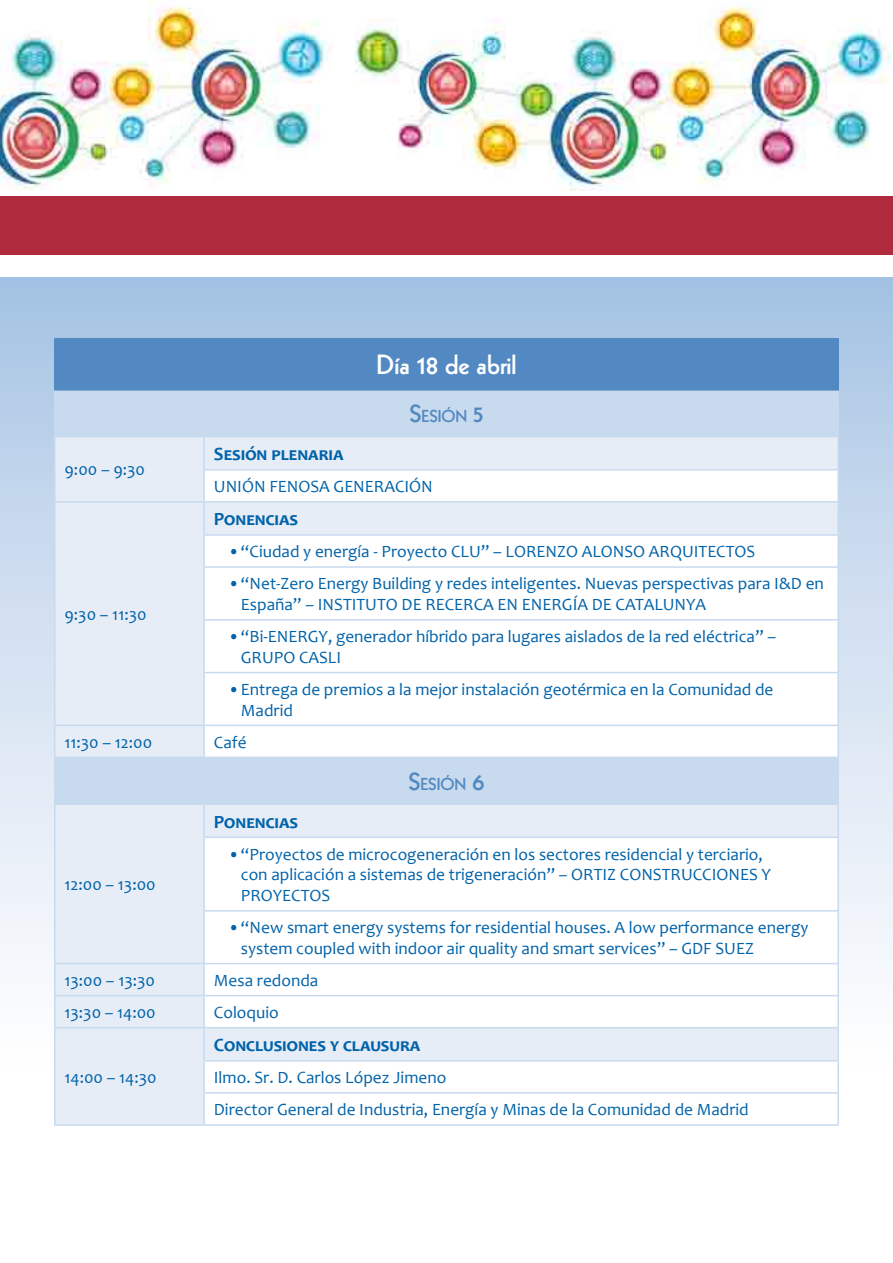
<style>
.page{position:relative;width:893px;height:1263px;background:#fff}
.page>*{position:absolute;margin:0;border:0;box-sizing:border-box;transform-origin:0 0}
.t1{font:800 27px "Kabel";color:#fff}
.t2{font:700 18.75px "Candara";color:#0062a9}
.t3{font:17.25px/20.7px "Candara";color:#0062a9}
.t4{font:800 16.8px "Kabel";color:#5389c2}
.s1{font-size:24px}
</style>
<div class="page">
<div style="left:0;top:277px;width:893px;height:797px;background:linear-gradient(to bottom,#a8c5e4,#fff)"></div>
<div style="left:0;top:196px;width:893px;height:58px;background:#ae2a3c"></div>
<img style="left:0;top:0;width:330px;height:191px">
<img style="left:355px;top:5px;width:537px;height:186px">
<div style="left:55px;top:339px;width:783px;height:51px;background:#5389c2"></div>
<div style="left:56px;top:391px;width:781px;height:45px;background:#c8daee"></div>
<div style="left:56px;top:437px;width:781px;height:687px;background:#e6edf7"></div>
<svg style="left:204px;top:470px;width:633px;height:654px"></svg>
<hr style="left:54px;top:391px;width:2px;height:45px;background:#c8daee">
<hr style="left:837px;top:391px;width:2px;height:45px;background:#c8daee">
<hr style="left:54px;top:436px;width:150px;height:1px;background:#c8daee">
<hr style="left:54px;top:437px;width:2px;height:33px;background:#c8daee">
<hr style="left:54px;top:470px;width:2px;height:31px;background:#c8daee">
<hr style="left:204px;top:436px;width:635px;height:1px;background:#c8daee">
<hr style="left:203px;top:437px;width:2px;height:32px;background:#c8daee">
<hr style="left:837px;top:437px;width:2px;height:32px;background:#c8daee">
<hr style="left:203px;top:469px;width:636px;height:1px;background:#c8daee">
<hr style="left:203px;top:470px;width:2px;height:31px;background:#c8daee">
<hr style="left:837px;top:470px;width:2px;height:31px;background:#c8daee">
<hr style="left:54px;top:501px;width:150px;height:2px;background:#c8daee">
<hr style="left:54px;top:503px;width:2px;height:32px;background:#c8daee">
<hr style="left:54px;top:535px;width:2px;height:32px;background:#c8daee">
<hr style="left:54px;top:567px;width:2px;height:53px;background:#c8daee">
<hr style="left:54px;top:620px;width:2px;height:53px;background:#c8daee">
<hr style="left:54px;top:673px;width:2px;height:52px;background:#c8daee">
<hr style="left:204px;top:501px;width:635px;height:2px;background:#c8daee">
<hr style="left:203px;top:503px;width:2px;height:31px;background:#c8daee">
<hr style="left:837px;top:503px;width:2px;height:31px;background:#c8daee">
<hr style="left:203px;top:534px;width:636px;height:2px;background:#c8daee">
<hr style="left:203px;top:536px;width:2px;height:30px;background:#c8daee">
<hr style="left:837px;top:536px;width:2px;height:30px;background:#c8daee">
<hr style="left:203px;top:566px;width:636px;height:2px;background:#c8daee">
<hr style="left:203px;top:568px;width:2px;height:51px;background:#c8daee">
<hr style="left:837px;top:568px;width:2px;height:51px;background:#c8daee">
<hr style="left:203px;top:619px;width:636px;height:1px;background:#c8daee">
<hr style="left:203px;top:620px;width:2px;height:52px;background:#c8daee">
<hr style="left:837px;top:620px;width:2px;height:52px;background:#c8daee">
<hr style="left:203px;top:672px;width:636px;height:1px;background:#c8daee">
<hr style="left:203px;top:673px;width:2px;height:52px;background:#c8daee">
<hr style="left:837px;top:673px;width:2px;height:52px;background:#c8daee">
<hr style="left:54px;top:725px;width:150px;height:1px;background:#c8daee">
<hr style="left:54px;top:726px;width:2px;height:31px;background:#c8daee">
<hr style="left:204px;top:725px;width:635px;height:1px;background:#c8daee">
<hr style="left:203px;top:726px;width:2px;height:31px;background:#c8daee">
<hr style="left:837px;top:726px;width:2px;height:31px;background:#c8daee">
<hr style="left:54px;top:757px;width:150px;height:1px;background:#c8daee">
<hr style="left:54px;top:758px;width:2px;height:45px;background:#c8daee">
<hr style="left:204px;top:757px;width:635px;height:1px;background:#c8daee">
<hr style="left:837px;top:758px;width:2px;height:45px;background:#c8daee">
<hr style="left:54px;top:803px;width:150px;height:2px;background:#c8daee">
<hr style="left:54px;top:805px;width:2px;height:32px;background:#c8daee">
<hr style="left:54px;top:837px;width:2px;height:74px;background:#c8daee">
<hr style="left:54px;top:911px;width:2px;height:52px;background:#c8daee">
<hr style="left:204px;top:803px;width:635px;height:2px;background:#c8daee">
<hr style="left:203px;top:805px;width:2px;height:31px;background:#c8daee">
<hr style="left:837px;top:805px;width:2px;height:31px;background:#c8daee">
<hr style="left:203px;top:836px;width:636px;height:2px;background:#c8daee">
<hr style="left:203px;top:838px;width:2px;height:72px;background:#c8daee">
<hr style="left:837px;top:838px;width:2px;height:72px;background:#c8daee">
<hr style="left:203px;top:910px;width:636px;height:1px;background:#c8daee">
<hr style="left:203px;top:911px;width:2px;height:52px;background:#c8daee">
<hr style="left:837px;top:911px;width:2px;height:52px;background:#c8daee">
<hr style="left:54px;top:963px;width:150px;height:1px;background:#c8daee">
<hr style="left:54px;top:964px;width:2px;height:31px;background:#c8daee">
<hr style="left:204px;top:963px;width:635px;height:1px;background:#c8daee">
<hr style="left:203px;top:964px;width:2px;height:31px;background:#c8daee">
<hr style="left:837px;top:964px;width:2px;height:31px;background:#c8daee">
<hr style="left:54px;top:995px;width:150px;height:1px;background:#c8daee">
<hr style="left:54px;top:996px;width:2px;height:31px;background:#c8daee">
<hr style="left:204px;top:995px;width:635px;height:1px;background:#c8daee">
<hr style="left:203px;top:996px;width:2px;height:31px;background:#c8daee">
<hr style="left:837px;top:996px;width:2px;height:31px;background:#c8daee">
<hr style="left:54px;top:1027px;width:150px;height:1px;background:#c8daee">
<hr style="left:54px;top:1028px;width:2px;height:33px;background:#c8daee">
<hr style="left:54px;top:1061px;width:2px;height:32px;background:#c8daee">
<hr style="left:54px;top:1093px;width:2px;height:31px;background:#c8daee">
<hr style="left:54px;top:1124px;width:150px;height:2px;background:#c8daee">
<hr style="left:204px;top:1027px;width:635px;height:1px;background:#c8daee">
<hr style="left:203px;top:1028px;width:2px;height:32px;background:#c8daee">
<hr style="left:837px;top:1028px;width:2px;height:32px;background:#c8daee">
<hr style="left:203px;top:1060px;width:636px;height:1px;background:#c8daee">
<hr style="left:203px;top:1061px;width:2px;height:31px;background:#c8daee">
<hr style="left:837px;top:1061px;width:2px;height:31px;background:#c8daee">
<hr style="left:203px;top:1092px;width:636px;height:2px;background:#c8daee">
<hr style="left:203px;top:1094px;width:2px;height:30px;background:#c8daee">
<hr style="left:837px;top:1094px;width:2px;height:30px;background:#c8daee">
<hr style="left:204px;top:1124px;width:635px;height:2px;background:#c8daee">
<hr style="left:54px;top:338px;width:150px;height:2px;background:#5389c2">
<hr style="left:54px;top:340px;width:2px;height:49px;background:#5389c2">
<hr style="left:204px;top:338px;width:635px;height:2px;background:#5389c2">
<hr style="left:837px;top:340px;width:2px;height:49px;background:#5389c2">
<hr style="left:54px;top:389px;width:150px;height:2px;background:#5389c2">
<hr style="left:204px;top:389px;width:635px;height:2px;background:#5389c2">
<p class="t3" style="left:65px;top:460px;width:82px">9:00 – 9:30</p>
<p class="t3" style="left:65px;top:604px;width:84px">9:30 – 11:30</p>
<h1 class="t1" style="left:376px;top:349px;width:141px">Día 18 de abril</h1>
<p class="t4" style="left:410px;top:407px;width:75px"><span class="s1">S</span>ESIÓN <span class="s1">5</span></p>
<p class="t2" style="left:214px;top:443px;width:131px">Sesión plenaria</p>
<p class="t3" style="left:214px;top:476px;width:220px">UNIÓN FENOSA GENERACIÓN</p>
<p class="t2" style="left:214px;top:508px;width:86px">Ponencias</p>
<p class="t3" style="left:228px;top:541px;width:529px">•“Ciudad y energía - Proyecto CLU” – LORENZO ALONSO ARQUITECTOS</p>
<p class="t3" style="left:241px;top:573px;width:584px;text-indent:-13px">•“Net-Zero Energy Building y redes inteligentes. Nuevas perspectivas para I&amp;D en<br>España” – INSTITUTO DE RECERCA EN ENERGÍA DE CATALUNYA</p>
<p class="t3" style="left:241px;top:626px;width:537px;text-indent:-13px">•“Bi-ENERGY, generador híbrido para lugares aislados de la red eléctrica” –<br>GRUPO CASLI</p>
<p class="t3" style="left:241px;top:679px;width:534px;text-indent:-13px">•Entrega de premios a la mejor instalación geotérmica en la Comunidad de<br>Madrid</p>
<p class="t3" style="left:65px;top:732px;width:89px">11:30 – 12:00</p>
<p class="t3" style="left:214px;top:732px;width:34px">Café</p>
<p class="t4" style="left:408px;top:774px;width:77px"><span class="s1">S</span>ESIÓN <span class="s1">6</span></p>
<p class="t3" style="left:65px;top:874px;width:93px">12:00 – 13:00</p>
<p class="t2" style="left:214px;top:810px;width:86px">Ponencias</p>
<p class="t3" style="left:241px;top:844px;width:532px;text-indent:-13px">•“Proyectos de microcogeneración en los sectores residencial y terciario, con aplicación a sistemas de trigeneración” – ORTIZ CONSTRUCCIONES Y<br>PROYECTOS</p>
<p class="t3" style="left:241px;top:917px;width:569px;text-indent:-13px">•“New smart energy systems for residential houses. A low performance energy system coupled with indoor air quality and smart services” – GDF SUEZ</p>
<p class="t3" style="left:65px;top:970px;width:92px">13:00 – 13:30</p>
<p class="t3" style="left:214px;top:970px;width:106px">Mesa redonda</p>
<p class="t3" style="left:65px;top:1002px;width:93px">13:30 – 14:00</p>
<p class="t3" style="left:214px;top:1002px;width:66px">Coloquio</p>
<p class="t3" style="left:65px;top:1067px;width:94px">14:00 – 14:30</p>
<p class="t2" style="left:214px;top:1034px;width:208px">Conclusiones y clausura</p>
<p class="t3" style="left:214px;top:1061px;width:536px;line-height:32.1px">Ilmo. Sr. D. Carlos López Jimeno<br>Director General de Industria, Energía y Minas de la Comunidad de Madrid</p>
</div>
